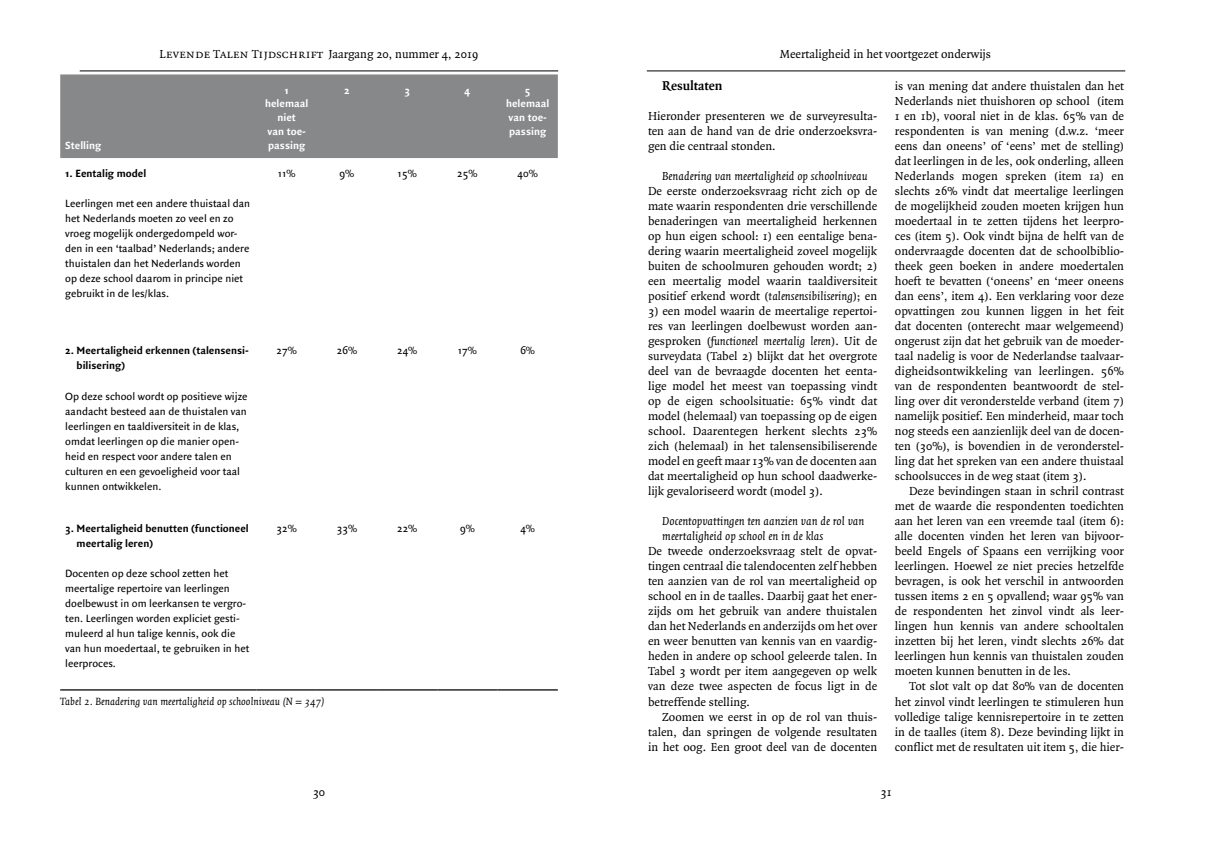
<style>
.page{position:relative;width:1205px;height:851px;background:#fff}
.page>*{position:absolute;margin:0;border:0;box-sizing:border-box;transform-origin:0 0}
.t1{font:700 13.75px "Quadraat";color:#000}
.t2{font:12.5px/15px "Quadraat";color:#000;text-align:justify}
.t3{font:italic 12.5px/15px "Quadraat";color:#000}
.t4{font:12.5px "Quadraat Small Caps";color:#000}
.t5{font:11.25px/15px "Quadraat Sans";color:#000}
.t6{font:700 11.25px/15px "Quadraat Sans";color:#000}
.t7{font:700 11.25px/13.8px "Quadraat Sans";color:#fff;text-align:center}
.t8{font:italic 11.25px "Quadraat";color:#000}
.s1{font-family:"Quadraat"}
.s2{font-style:italic}
</style>
<div class="page">
<hr style="left:80px;top:71px;width:478px;height:1px;background:#000">
<hr style="left:647px;top:71px;width:478px;height:1px;background:#000">
<div style="left:60px;top:74px;width:498px;height:84px;background:#87888a"></div>
<hr style="left:60px;top:689px;width:197px;height:1px;background:#000">
<hr style="left:257px;top:689px;width:60px;height:1px;background:#000">
<hr style="left:317px;top:689px;width:60px;height:1px;background:#000">
<hr style="left:377px;top:689px;width:60px;height:1px;background:#000">
<hr style="left:437px;top:689px;width:60px;height:1px;background:#000">
<hr style="left:497px;top:689px;width:61px;height:1px;background:#000">
<p class="t4" style="left:160px;top:48px;width:320px">Levende Talen Tijdschrift <span class="s1">Jaargang 20, nummer 4, 2019</span></p>
<p class="t2" style="left:780px;top:47px;width:213px">Meertaligheid in het voortgezet onderwijs</p>
<p class="t1" style="left:662px;top:78px;width:62px">Resultaten</p>
<p class="t2" style="left:648px;top:109px;width:231px">Hieronder presenteren we de surveyresulta&shy;ten aan de hand van de drie onderzoeksvra&shy;gen die centraal stonden.</p>
<p class="t3" style="left:662px;top:169px;width:207px">Benadering van meertaligheid op schoolniveau</p>
<p class="t2" style="left:648px;top:184px;width:231px">De eerste onderzoeksvraag richt zich op de mate waarin respondenten drie verschillende benaderingen van meertaligheid herkennen op hun eigen school: 1) een eentalige bena&shy;dering waarin meertaligheid zoveel mogelijk buiten de schoolmuren gehouden wordt; 2) een meertalig model waarin taaldiversiteit positief erkend wordt (<span class="s2">talensensibilisering</span>); en</p>
<p class="t2" style="left:648px;top:304px;width:231px">3) een model waarin de meertalige repertoi&shy;res van leerlingen doelbewust worden aan&shy;gesproken (<span class="s2">functioneel meertalig leren</span>). Uit de surveydata (Tabel 2) blijkt dat het overgrote deel van de bevraagde docenten het eenta&shy;lige model het meest van toepassing vindt op de eigen schoolsituatie: 65% vindt dat model (helemaal) van toepassing op de eigen school. Daarentegen herkent slechts 23% zich (helemaal) in het talensensibiliserende model en geeft maar 13% van de docenten aan dat meertaligheid op hun school daadwerke&shy;lijk gevaloriseerd wordt (model 3).</p>
<p class="t3" style="left:662px;top:514px;width:204px">Docentopvattingen ten aanzien van de rol van meertaligheid op school en in de klas</p>
<p class="t2" style="left:648px;top:544px;width:231px">De tweede onderzoeksvraag stelt de opvat&shy;tingen centraal die talendocenten zelf hebben ten aanzien van de rol van meertaligheid op school en in de taalles. Daarbij gaat het ener&shy;zijds om het gebruik van andere thuistalen dan het Nederlands en anderzijds om het over en weer benutten van kennis van en vaardig&shy;heden in andere op school geleerde talen. In Tabel 3 wordt per item aangegeven op welk van deze twee aspecten de focus ligt in de betreffende stelling.</p>
<p class="t2" style="left:648px;top:709px;width:231px;text-indent:14px">Zoomen we eerst in op de rol van thuis&shy;talen, dan springen de volgende resultaten in het oog. Een groot deel van de docenten</p>
<p class="t2" style="left:895px;top:79px;width:231px">is van mening dat andere thuistalen dan het Nederlands niet thuishoren op school (item 1 en 1b), vooral niet in de klas. 65% van de respondenten is van mening (d.w.z. ‘meer eens dan oneens’ of ‘eens’ met de stelling) dat leerlingen in de les, ook onderling, alleen Nederlands mogen spreken (item 1a) en slechts 26% vindt dat meertalige leerlingen de mogelijkheid zouden moeten krijgen hun moedertaal in te zetten tijdens het leerpro&shy;ces (item 5). Ook vindt bijna de helft van de ondervraagde docenten dat de schoolbiblio&shy;theek geen boeken in andere moedertalen hoeft te bevatten (‘oneens’ en ‘meer oneens dan eens’, item 4). Een verklaring voor deze opvattingen zou kunnen liggen in het feit dat docenten (onterecht maar welgemeend) ongerust zijn dat het gebruik van de moeder&shy;taal nadelig is voor de Nederlandse taalvaar&shy;digheidsontwikkeling van leerlingen. 56% van de respondenten beantwoordt de stel&shy;ling over dit veronderstelde verband (item 7) namelijk positief. Een minderheid, maar toch nog steeds een aanzienlijk deel van de docen&shy;ten (30%), is bovendien in de veronderstel&shy;ling dat het spreken van een andere thuistaal schoolsucces in de weg staat (item 3).</p>
<p class="t2" style="left:895px;top:484px;width:231px;text-indent:14px">Deze bevindingen staan in schril contrast met de waarde die respondenten toedichten aan het leren van een vreemde taal (item 6): alle docenten vinden het leren van bijvoor&shy;beeld Engels of Spaans een verrijking voor leerlingen. Hoewel ze niet precies hetzelfde bevragen, is ook het verschil in antwoorden tussen items 2 en 5 opvallend; waar 95% van de respondenten het zinvol vindt als leer&shy;lingen hun kennis van andere schooltalen inzetten bij het leren, vindt slechts 26% dat leerlingen hun kennis van thuistalen zouden moeten kunnen benutten in de les.</p>
<p class="t2" style="left:895px;top:679px;width:231px;text-indent:14px">Tot slot valt op dat 80% van de docenten het zinvol vindt leerlingen te stimuleren hun volledige talige kennisrepertoire in te zetten in de taalles (item 8). Deze bevinding lijkt in conflict met de resultaten uit item 5, die hier-</p>
<p class="t7" style="left:265px;top:83px;width:45px">1 helemaal niet<br>van toe&shy;passing</p>
<p class="t7" style="left:344px;top:83px;width:7px">2</p>
<p class="t7" style="left:404px;top:83px;width:7px">3</p>
<p class="t7" style="left:465px;top:83px;width:7px">4</p>
<p class="t7" style="left:506px;top:83px;width:45px">5 helemaal van toe&shy;passing</p>
<p class="t7" style="left:65px;top:138px;width:38px">Stelling</p>
<p class="t6" style="left:65px;top:166px;width:83px">1. Eentalig model</p>
<p class="t5" style="left:65px;top:196px;width:186px">Leerlingen met een andere thuistaal dan het Nederlands moeten zo veel en zo vroeg mogelijk ondergedompeld wor&shy;den in een ‘taalbad’ Nederlands; andere thuistalen dan het Nederlands worden op deze school daarom in principe niet gebruikt in de les/klas.</p>
<p class="t5" style="left:278px;top:166px;width:19px">11%</p>
<p class="t5" style="left:340px;top:166px;width:16px">9%</p>
<p class="t5" style="left:398px;top:166px;width:21px">15%</p>
<p class="t5" style="left:457px;top:166px;width:22px">25%</p>
<p class="t5" style="left:517px;top:166px;width:22px">40%</p>
<p class="t6" style="left:77px;top:343px;width:174px;text-indent:-11px">2. Meertaligheid erkennen (talensensi&shy;bilisering)</p>
<p class="t5" style="left:65px;top:388px;width:184px">Op deze school wordt op positieve wijze aandacht besteed aan de thuistalen van leerlingen en taaldiversiteit in de klas, omdat leerlingen op die manier open&shy;heid en respect voor andere talen en culturen en een gevoeligheid voor taal kunnen ontwikkelen.</p>
<p class="t5" style="left:276px;top:343px;width:22px">27%</p>
<p class="t5" style="left:337px;top:343px;width:22px">26%</p>
<p class="t5" style="left:397px;top:343px;width:22px">24%</p>
<p class="t5" style="left:458px;top:343px;width:21px">17%</p>
<p class="t5" style="left:520px;top:343px;width:16px">6%</p>
<p class="t6" style="left:77px;top:521px;width:174px;text-indent:-11px">3. Meertaligheid benutten (functioneel meertalig leren)</p>
<p class="t5" style="left:65px;top:566px;width:185px">Docenten op deze school zetten het meertalige repertoire van leerlingen doelbewust in om leerkansen te vergro&shy;ten. Leerlingen worden expliciet gesti&shy;muleerd al hun talige kennis, ook die van hun moedertaal, te gebruiken in het leerproces.</p>
<p class="t5" style="left:276px;top:521px;width:22px">32%</p>
<p class="t5" style="left:337px;top:521px;width:22px">33%</p>
<p class="t5" style="left:397px;top:521px;width:22px">22%</p>
<p class="t5" style="left:460px;top:521px;width:16px">9%</p>
<p class="t5" style="left:520px;top:521px;width:16px">4%</p>
<p class="t8" style="left:60px;top:695px;width:266px">Tabel 2. Benadering van meertaligheid op schoolniveau (N = 347)</p>
<p class="t2" style="left:313px;top:784px;width:14px">30</p>
<p class="t2" style="left:880px;top:784px;width:13px">31</p>
</div>
